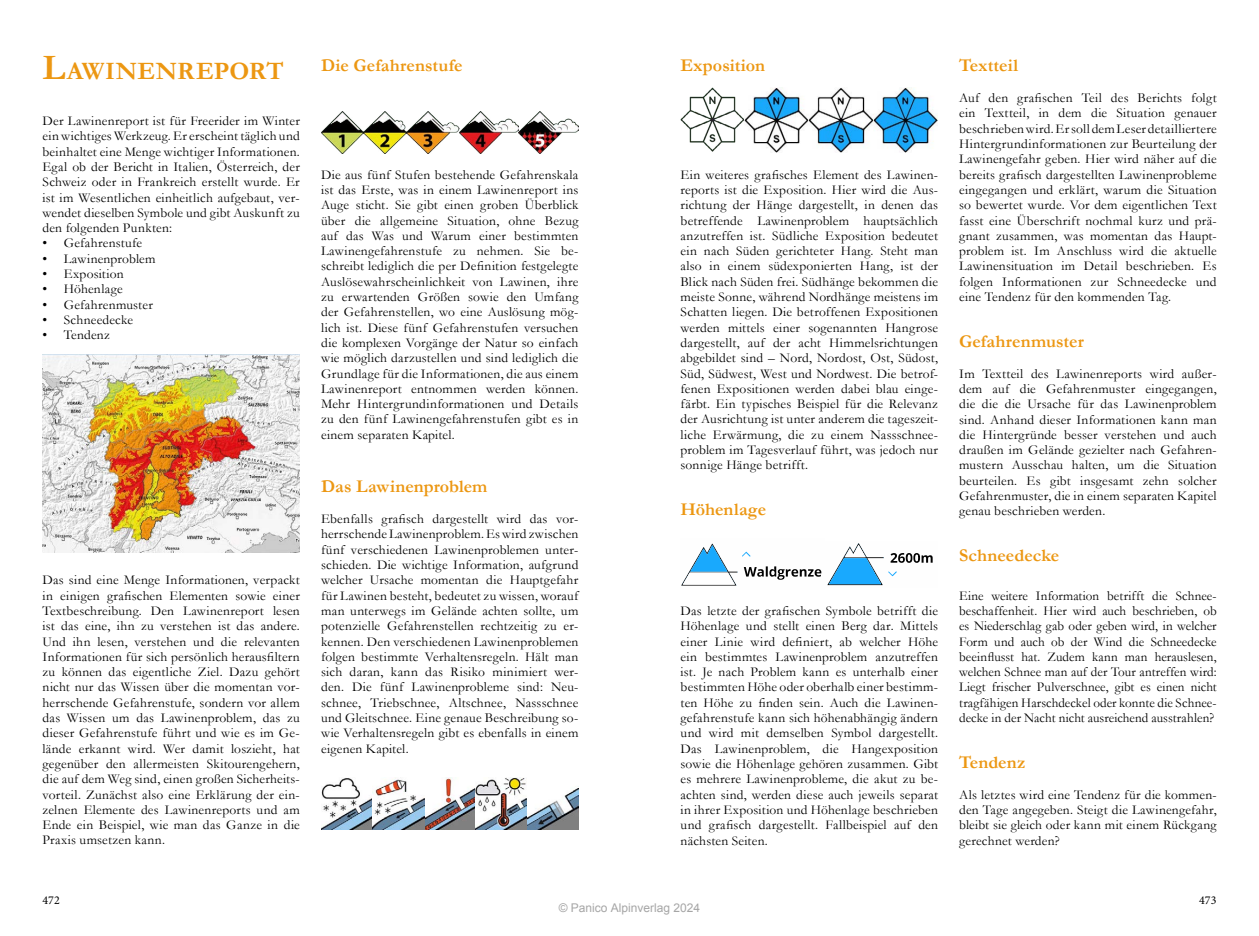
<style>
.page{position:relative;width:1259px;height:936px;background:#fff}
.page>*{position:absolute;margin:0;border:0;box-sizing:border-box;transform-origin:0 0}
.t1{font:700 25.2px "Garamond";letter-spacing:.01em;color:#ec9712}
.t2{font:700 18px "Garamond";letter-spacing:.005em;color:#ec9712}
.t3{font:13.5px/15.3px "Garamond";letter-spacing:.015em;color:#000;text-align:justify}
.t4{font:12px "Arial";color:#a6a6a6}
.t5{font:12px "Minion Pro";color:#000}
.s1{font-size:36px}
</style>
<div class="page">
<img style="left:43px;top:354px;width:257px;height:198px">
<img style="left:321px;top:777px;width:257px;height:52px">
<svg style="left:681px;top:543px;width:252px;height:43px"></svg>
<img style="left:680px;top:87px;width:258px;height:65px">
<img style="left:321px;top:111px;width:257px;height:43px">
<h1 class="t1" style="left:43px;top:54px;width:243px"><span class="s1">L</span>AWINENREPORT</h1>
<p class="t3" style="left:43px;top:113px;width:259px">Der Lawinenreport ist für Freerider im Winter ein wichtiges Werkzeug. Er erscheint täglich und beinhaltet eine Menge wichtiger Informationen.<br>Egal ob der Bericht in Italien, Österreich, der Schweiz oder in Frankreich erstellt wurde. Er ist im Wesentlichen einheitlich aufgebaut, ver&shy;wendet dieselben Symbole und gibt Auskunft zu den folgenden Punkten:</p>
<p class="t3" style="left:43px;top:235px;width:101px">• Gefahrenstufe</p>
<p class="t3" style="left:43px;top:250px;width:115px">• Lawinenproblem</p>
<p class="t3" style="left:43px;top:266px;width:83px">• Exposition</p>
<p class="t3" style="left:43px;top:281px;width:82px">• Höhenlage</p>
<p class="t3" style="left:43px;top:296px;width:112px">• Gefahrenmuster</p>
<p class="t3" style="left:43px;top:312px;width:92px">• Schneedecke</p>
<p class="t3" style="left:43px;top:327px;width:69px">• Tendenz</p>
<p class="t3" style="left:43px;top:572px;width:259px">Das sind eine Menge Informationen, verpackt in einigen grafischen Elementen sowie einer Textbeschreibung. Den Lawinenreport lesen ist das eine, ihn zu verstehen ist das andere.<br>Und ihn lesen, verstehen und die relevanten Informationen für sich persönlich herausfiltern zu können das eigentliche Ziel. Dazu gehört nicht nur das Wissen über die momentan vor&shy;herrschende Gefahrenstufe, sondern vor allem das Wissen um das Lawinenproblem, das zu dieser Gefahrenstufe führt und wie es im Ge&shy;lände erkannt wird. Wer damit loszieht, hat gegenüber den allermeisten Skitourengehern, die auf dem Weg sind, einen großen Sicherheits&shy;vorteil. Zunächst also eine Erklärung der ein&shy;zelnen Elemente des Lawinenreports und am Ende ein Beispiel, wie man das Ganze in die Praxis umsetzen kann.</p>
<h2 class="t2" style="left:321px;top:53px;width:143px">Die Gefahrenstufe</h2>
<p class="t3" style="left:321px;top:166px;width:259px">Die aus fünf Stufen bestehende Gefahrenskala ist das Erste, was in einem Lawinenreport ins Auge sticht. Sie gibt einen groben Überblick über die allgemeine Situation, ohne Bezug auf das Was und Warum einer bestimmten Lawinengefahrenstufe zu nehmen. Sie be&shy;schreibt lediglich die per Definition festgelegte Auslösewahrscheinlichkeit von Lawinen, ihre zu erwartenden Größen sowie den Umfang der Gefahrenstellen, wo eine Auslösung mög&shy;lich ist. Diese fünf Gefahrenstufen versuchen die komplexen Vorgänge der Natur so einfach wie möglich darzustellen und sind lediglich die Grundlage für die Informationen, die aus einem Lawinenreport entnommen werden können.<br>Mehr Hintergrundinformationen und Details zu den fünf Lawinengefahrenstufen gibt es in einem separaten Kapitel.</p>
<h2 class="t2" style="left:321px;top:474px;width:168px">Das Lawinenproblem</h2>
<p class="t3" style="left:321px;top:511px;width:259px">Ebenfalls grafisch dargestellt wird das vor&shy;herrschende Lawinenproblem. Es wird zwischen fünf verschiedenen Lawinenproblemen unter&shy;schieden. Die wichtige Information, aufgrund welcher Ursache momentan die Hauptgefahr für Lawinen besteht, bedeutet zu wissen, worauf man unterwegs im Gelände achten sollte, um potenzielle Gefahrenstellen rechtzeitig zu er&shy;kennen. Den verschiedenen Lawinenproblemen folgen bestimmte Verhaltensregeln. Hält man sich daran, kann das Risiko minimiert wer&shy;den. Die fünf Lawinenprobleme sind: Neu&shy;schnee, Triebschnee, Altschnee, Nassschnee und Gleitschnee. Eine genaue Beschreibung so&shy;wie Verhaltensregeln gibt es ebenfalls in einem eigenen Kapitel.</p>
<h2 class="t2" style="left:680px;top:53px;width:86px">Exposition</h2>
<p class="t3" style="left:680px;top:166px;width:259px">Ein weiteres grafisches Element des Lawinen&shy;reports ist die Exposition. Hier wird die Aus&shy;richtung der Hänge dargestellt, in denen das betreffende Lawinenproblem hauptsächlich anzutreffen ist. Südliche Exposition bedeutet ein nach Süden gerichteter Hang. Steht man also in einem südexponierten Hang, ist der Blick nach Süden frei. Südhänge bekommen die meiste Sonne, während Nordhänge meistens im Schatten liegen. Die betroffenen Expositionen werden mittels einer sogenannten Hangrose dargestellt, auf der acht Himmelsrichtungen abgebildet sind – Nord, Nordost, Ost, Südost, Süd, Südwest, West und Nordwest. Die betrof&shy;fenen Expositionen werden dabei blau einge&shy;färbt. Ein typisches Beispiel für die Relevanz der Ausrichtung ist unter anderem die tageszeit&shy;liche Erwärmung, die zu einem Nassschnee&shy;problem im Tagesverlauf führt, was jedoch nur sonnige Hänge betrifft.</p>
<h2 class="t2" style="left:680px;top:497px;width:87px">Höhenlage</h2>
<p class="t3" style="left:680px;top:602px;width:259px">Das letzte der grafischen Symbole betrifft die Höhenlage und stellt einen Berg dar. Mittels einer Linie wird definiert, ab welcher Höhe ein bestimmtes Lawinenproblem anzutreffen ist. Je nach Problem kann es unterhalb einer bestimmten Höhe oder oberhalb einer bestimm&shy;ten Höhe zu finden sein. Auch die Lawinen&shy;gefahrenstufe kann sich höhenabhängig ändern und wird mit demselben Symbol dargestellt.<br>Das Lawinenproblem, die Hangexposition sowie die Höhenlage gehören zusammen. Gibt es mehrere Lawinenprobleme, die akut zu be&shy;achten sind, werden diese auch jeweils separat in ihrer Exposition und Höhenlage beschrieben und grafisch dargestellt. Fallbeispiel auf den nächsten Seiten.</p>
<h2 class="t2" style="left:959px;top:53px;width:60px">Textteil</h2>
<p class="t3" style="left:959px;top:90px;width:259px">Auf den grafischen Teil des Berichts folgt ein Textteil, in dem die Situation genauer beschrieben wird. Er soll dem Leser detailliertere Hintergrundinformationen zur Beurteilung der Lawinengefahr geben. Hier wird näher auf die bereits grafisch dargestellten Lawinenprobleme eingegangen und erklärt, warum die Situation so bewertet wurde. Vor dem eigentlichen Text fasst eine Überschrift nochmal kurz und prä&shy;gnant zusammen, was momentan das Haupt&shy;problem ist. Im Anschluss wird die aktuelle Lawinensituation im Detail beschrieben. Es folgen Informationen zur Schneedecke und eine Tendenz für den kommenden Tag.</p>
<h2 class="t2" style="left:959px;top:329px;width:126px">Gefahrenmuster</h2>
<p class="t3" style="left:959px;top:365px;width:259px">Im Textteil des Lawinenreports wird außer&shy;dem auf die Gefahrenmuster eingegangen, die die die Ursache für das Lawinenproblem sind. Anhand dieser Informationen kann man die Hintergründe besser verstehen und auch draußen im Gelände gezielter nach Gefahren&shy;mustern Ausschau halten, um die Situation beurteilen. Es gibt insgesamt zehn solcher Gefahrenmuster, die in einem separaten Kapitel genau beschrieben werden.</p>
<h2 class="t2" style="left:959px;top:543px;width:102px">Schneedecke</h2>
<p class="t3" style="left:959px;top:587px;width:259px">Eine weitere Information betrifft die Schnee&shy;beschaffenheit. Hier wird auch beschrieben, ob es Niederschlag gab oder geben wird, in welcher Form und auch ob der Wind die Schneedecke beeinflusst hat. Zudem kann man herauslesen, welchen Schnee man auf der Tour antreffen wird:<br>Liegt frischer Pulverschnee, gibt es einen nicht tragfähigen Harschdeckel oder konnte die Schnee&shy;decke in der Nacht nicht ausreichend ausstrahlen?</p>
<h2 class="t2" style="left:959px;top:750px;width:68px">Tendenz</h2>
<p class="t3" style="left:959px;top:786px;width:259px">Als letztes wird eine Tendenz für die kommen&shy;den Tage angegeben. Steigt die Lawinengefahr, bleibt sie gleich oder kann mit einem Rückgang gerechnet werden?</p>
<p class="t5" style="left:43px;top:892px;width:19px">472</p>
<p class="t5" style="left:1199px;top:892px;width:19px">473</p>
<p class="t4" style="left:558px;top:900px;width:143px">© Panico Alpinverlag 2024</p>
</div>
